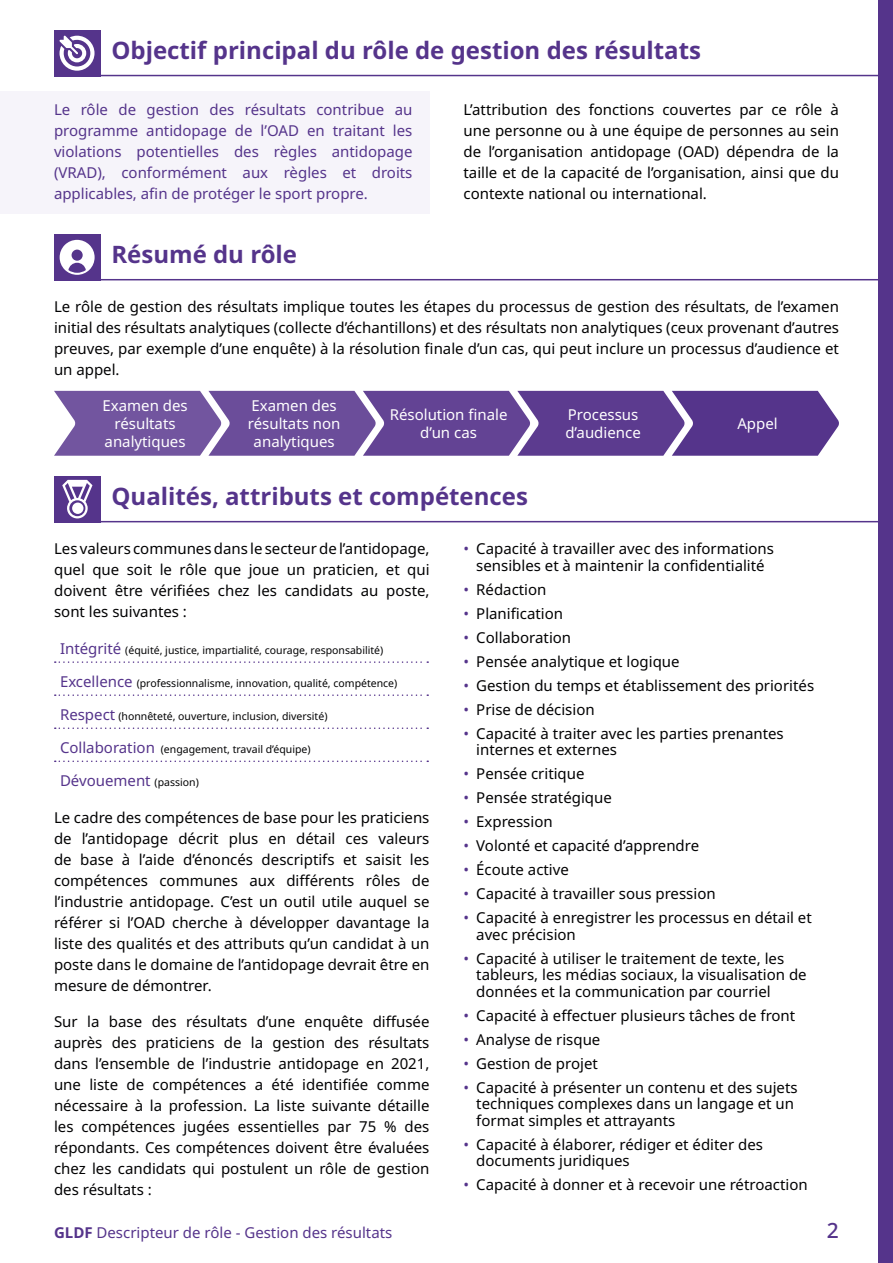
<style>
.page{position:relative;width:893px;height:1263px;background:#fff}
.page>*{position:absolute;margin:0;border:0;box-sizing:border-box;transform-origin:0 0}
.t1{font:700 24px "Noto Sans";color:#55348b}
.t2{font:500 21px "Noto Sans";color:#55348b}
.t3{font:15px/21px "Noto Sans";color:#020203}
.t4{font:15px/21px "Noto Sans";color:#55348b;text-align:justify}
.t5{font:15px/21px "Noto Sans";color:#000;text-align:justify}
.t6{font:15px/18px "Noto Sans";color:#fff;text-align:center}
.t7{font:10.5px "Noto Sans";color:#020203}
.s1{font-size:15px;color:#55348b}
.s2{font-size:10.5px;color:#020203}
.s3{color:#55348b}
.s4{font-weight:700}
</style>
<div class="page">
<div style="left:878px;top:1px;width:15px;height:1262px;background:#55348b"></div>
<hr style="left:54px;top:279px;width:827px;height:1px;background:#55348b">
<div style="left:54px;top:234px;width:46px;height:46px;background:#55348b"></div>
<svg style="left:60px;top:240px;width:35px;height:35px"></svg>
<svg style="left:54px;top:391px;width:785px;height:65px;background:#6e519c"></svg>
<div style="left:0;top:91px;width:429px;height:123px;background:#f6f4fa"></div>
<hr style="left:54px;top:75px;width:834px;height:1px;background:#55348b">
<div style="left:54px;top:30px;width:46px;height:46px;background:#55348b"></div>
<svg style="left:59px;top:36px;width:36px;height:35px"></svg>
<hr style="left:54px;top:521px;width:839px;height:1px;background:#55348b">
<div style="left:54px;top:476px;width:46px;height:46px;background:#55348b"></div>
<svg style="left:62px;top:480px;width:30px;height:38px"></svg>
<svg style="left:55px;top:661px;width:373px;height:2px"></svg>
<svg style="left:55px;top:694px;width:373px;height:2px"></svg>
<svg style="left:55px;top:727px;width:373px;height:2px"></svg>
<svg style="left:55px;top:760px;width:373px;height:2px"></svg>
<h1 class="t1" style="left:111px;top:33px;width:591px">Objectif principal du rôle de gestion des résultats</h1>
<p class="t4" style="left:54px;top:99px;width:360px">Le rôle de gestion des résultats contribue au programme antidopage de l’OAD en traitant les violations potentielles des règles antidopage (VRAD), conformément aux règles et droits applicables, afin de protéger le sport propre.</p>
<p class="t5" style="left:463px;top:99px;width:377px">L’attribution des fonctions couvertes par ce rôle à une personne ou à une équipe de personnes au sein de l’organisation antidopage (OAD) dépendra de la taille et de la capacité de l’organisation, ainsi que du contexte national ou international.</p>
<h1 class="t1" style="left:111px;top:237px;width:187px">Résumé du rôle</h1>
<p class="t3" style="left:54px;top:296px;width:786px;text-align:justify">Le rôle de gestion des résultats implique toutes les étapes du processus de gestion des résultats, de l’examen initial des résultats analytiques (collecte d’échantillons) et des résultats non analytiques (ceux provenant d’autres preuves, par exemple d’une enquête) à la résolution finale d’un cas, qui peut inclure un processus d’audience et un appel.</p>
<p class="t6" style="left:102px;top:397px;width:87px">Examen des résultats analytiques</p>
<p class="t6" style="left:248px;top:397px;width:94px">Examen des résultats non analytiques</p>
<p class="t6" style="left:390px;top:406px;width:119px">Résolution finale d’un cas</p>
<p class="t6" style="left:565px;top:406px;width:77px;text-align:left">Processus d’audience</p>
<p class="t6" style="left:737px;top:415px;width:42px">Appel</p>
<h1 class="t1" style="left:112px;top:479px;width:418px">Qualités, attributs et compétences</h1>
<p class="t3" style="left:54px;top:539px;width:377px;text-align:justify">Les valeurs communes dans le secteur de l’antidopage, quel que soit le rôle que joue un praticien, et qui doivent être vérifiées chez les candidats au poste, sont les suivantes :</p>
<p class="t7" style="left:60px;top:642px;width:325px"><span class="s1">Intégrité</span> (équité, justice, impartialité, courage, responsabilité)</p>
<p class="t7" style="left:60px;top:675px;width:339px"><span class="s1">Excellence</span> (professionnalisme, innovation, qualité, compétence)</p>
<p class="t7" style="left:60px;top:708px;width:269px"><span class="s1">Respect</span> (honnêteté, ouverture, inclusion, diversité)</p>
<p class="t7" style="left:60px;top:741px;width:252px"><span class="s1">Collaboration</span> (engagement, travail d’équipe)</p>
<p class="t4" style="left:60px;top:770px;width:140px">Dévouement <span class="s2">(passion)</span></p>
<p class="t3" style="left:54px;top:807px;width:377px;text-align:justify">Le cadre des compétences de base pour les praticiens de l’antidopage décrit plus en détail ces valeurs de base à l’aide d’énoncés descriptifs et saisit les compétences communes aux différents rôles de l’industrie antidopage. C’est un outil utile auquel se référer si l’OAD cherche à développer davantage la liste des qualités et des attributs qu’un candidat à un poste dans le domaine de l’antidopage devrait être en mesure de démontrer.</p>
<p class="t3" style="left:54px;top:1011px;width:377px;text-align:justify">Sur la base des résultats d’une enquête diffusée auprès des praticiens de la gestion des résultats dans l’ensemble de l’industrie antidopage en 2021, une liste de compétences a été identifiée comme nécessaire à la profession. La liste suivante détaille les compétences jugées essentielles par 75 % des répondants. Ces compétences doivent être évaluées chez les candidats qui postulent un rôle de gestion des résultats :</p>
<p class="t3" style="left:463px;top:541px;width:312px;line-height:16.5px;text-align:center"><span class="s3">•</span> Capacité à travailler avec des informations sensibles et à maintenir la confidentialité</p>
<p class="t3" style="left:463px;top:579px;width:85px"><span class="s3">•</span> Rédaction</p>
<p class="t3" style="left:463px;top:603px;width:101px"><span class="s3">•</span> Planification</p>
<p class="t3" style="left:463px;top:627px;width:109px"><span class="s3">•</span> Collaboration</p>
<p class="t3" style="left:463px;top:651px;width:218px"><span class="s3">•</span> Pensée analytique et logique</p>
<p class="t3" style="left:463px;top:675px;width:352px"><span class="s3">•</span> Gestion du temps et établissement des priorités</p>
<p class="t3" style="left:463px;top:699px;width:133px"><span class="s3">•</span> Prise de décision</p>
<p class="t3" style="left:476px;top:725px;width:309px;line-height:16.5px;text-indent:-13px"><span class="s3">•</span> Capacité à traiter avec les parties prenantes internes et externes</p>
<p class="t3" style="left:463px;top:764px;width:123px"><span class="s3">•</span> Pensée critique</p>
<p class="t3" style="left:463px;top:788px;width:150px"><span class="s3">•</span> Pensée stratégique</p>
<p class="t3" style="left:463px;top:812px;width:91px"><span class="s3">•</span> Expression</p>
<p class="t3" style="left:463px;top:836px;width:237px"><span class="s3">•</span> Volonté et capacité d’apprendre</p>
<p class="t3" style="left:463px;top:860px;width:107px"><span class="s3">•</span> Écoute active</p>
<p class="t3" style="left:463px;top:884px;width:254px"><span class="s3">•</span> Capacité à travailler sous pression</p>
<p class="t3" style="left:476px;top:910px;width:337px;line-height:16.5px;text-indent:-13px"><span class="s3">•</span> Capacité à enregistrer les processus en détail et avec précision</p>
<p class="t3" style="left:476px;top:950px;width:332px;line-height:16.5px;text-indent:-13px"><span class="s3">•</span> Capacité à utiliser le traitement de texte, les tableurs, les médias sociaux, la visualisation de données et la communication par courriel</p>
<p class="t3" style="left:463px;top:1005px;width:333px"><span class="s3">•</span> Capacité à effectuer plusieurs tâches de front</p>
<p class="t3" style="left:463px;top:1029px;width:138px"><span class="s3">•</span> Analyse de risque</p>
<p class="t3" style="left:463px;top:1053px;width:136px"><span class="s3">•</span> Gestion de projet</p>
<p class="t3" style="left:476px;top:1079px;width:323px;line-height:16.5px;text-indent:-13px"><span class="s3">•</span> Capacité à présenter un contenu et des sujets techniques complexes dans un langage et un format simples et attrayants</p>
<p class="t3" style="left:476px;top:1136px;width:288px;line-height:16.5px;text-indent:-13px"><span class="s3">•</span> Capacité à élaborer, rédiger et éditer des documents juridiques</p>
<p class="t3" style="left:463px;top:1175px;width:346px"><span class="s3">•</span> Capacité à donner et à recevoir une rétroaction</p>
<p class="t4" style="left:54px;top:1222px;width:340px"><span class="s4">GLDF</span> Descripteur de rôle - Gestion des résultats</p>
<h2 class="t2" style="left:827px;top:1216px;width:14px">2</h2>
</div>
